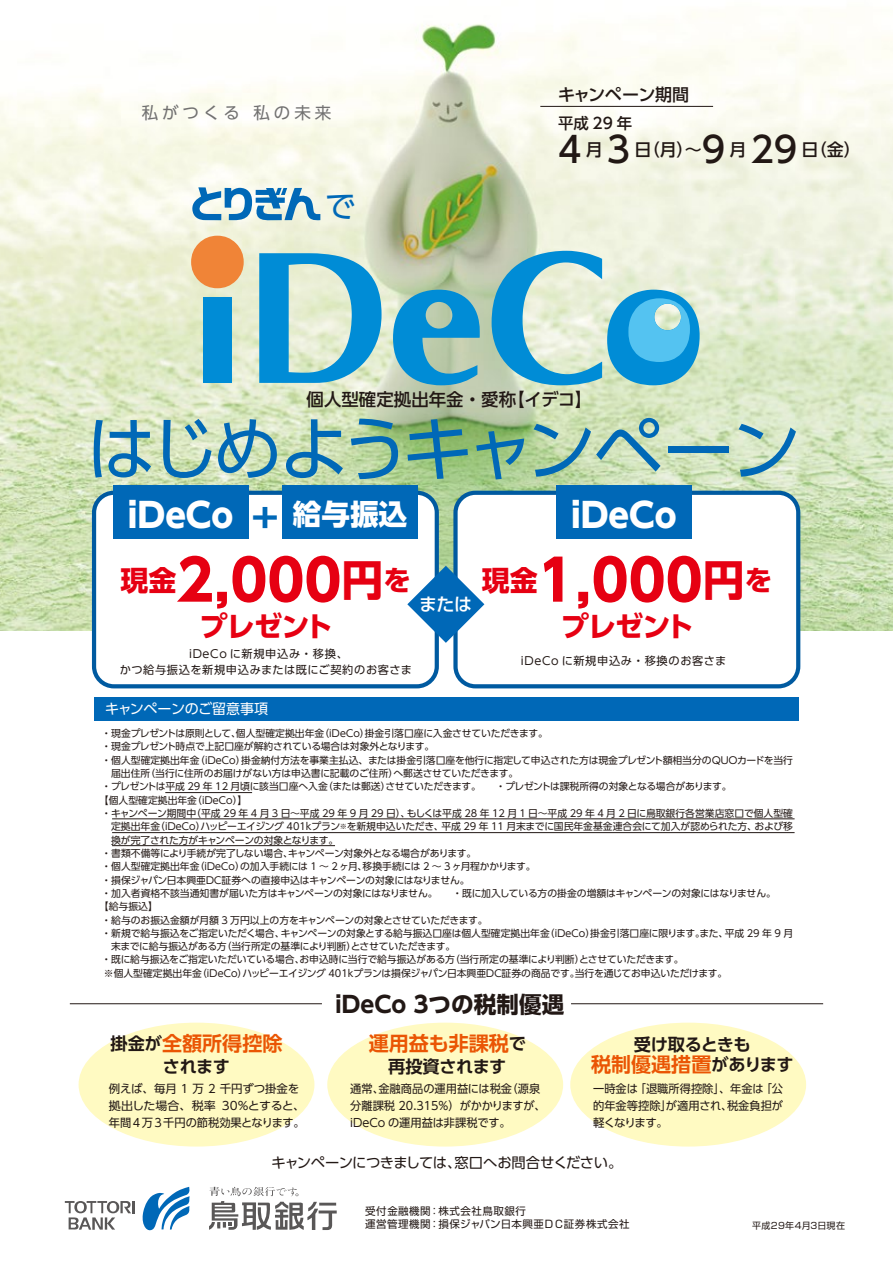
<style>
.page{position:relative;width:893px;height:1263px;background:#fff}
.page>*{position:absolute;margin:0;border:0;box-sizing:border-box;transform-origin:0 0}
.t1{font:69.75px "UD Shin Go Pro";letter-spacing:-.09em;color:#0068b7}
.t2{font:700 56.1px "UD Shin Go Pro";color:#e60012}
.t3{font:800 33.6px "UD Shin Go Pro";color:#fff}
.t4{font:30.9px "UD Shin Go Pro";color:#0068b7}
.t5{font:700 28.05px "UD Shin Go Pro";letter-spacing:-.03em;color:#e60012}
.t6{font:700 22.65px "UD Shin Go Pro";color:#221815}
.t7{font:700 20.1px "UD Shin Go Pro De";color:#ea5504}
.t8{font:500 18px "UD Shin Go Pro";color:#fff}
.t9{font:500 17.4px "UD Shin Go Pro";color:#221815}
.t10{font:700 17.25px "UD Shin Go Pro De";letter-spacing:-.02em;color:#221815}
.t11{font:500 17.1px "UD Shin Go Pro";letter-spacing:-.03em;color:#221815}
.t12{font:16.5px "UD Shin Go Pro";letter-spacing:.24em;color:#727171}
.t13{font:500 15.3px "UD Shin Go Pro";color:#221815}
.t14{font:14.25px "UD Shin Go Pro";letter-spacing:-.035em;color:#221815}
.t15{font:13.95px "UD Shin Go Pro";letter-spacing:-.03em;color:#fff}
.t16{font:11.4px/17.2px "UD Shin Go Pro";color:#221815}
.t17{font:11.25px/15.5px "UD Shin Go Pro";letter-spacing:.06em;color:#221815;text-align:center}
.t18{font:10.5px/13.5px "Shin Go Pro";letter-spacing:.04em;color:#221815}
.t19{font:9.75px "UD Shin Go Pro";letter-spacing:-.015em;color:#221815}
.t20{font:9px "Shin Go Pro";letter-spacing:.025em;color:#221815}
.s1{font-size:35.55px}
.s2{font-size:30.9px;color:#0068b7}
.s3{font-size:28.65px}
.s4{font-size:42px}
.s5{font-size:7.2px}
.s6{font-size:17.25px;color:#221815}
</style>
<div class="page">
<img style="left:0;top:13px;width:893px;height:617px">
<div style="left:94px;top:697px;width:705px;height:24px;background:#0068b7"></div>
<div style="left:94px;top:493px;width:343px;height:193px;background:#fff;border-radius:20px"></div>
<div style="left:92px;top:491px;width:347px;height:197px;border:4px solid #005aa0;border-radius:20px"></div>
<div style="left:455px;top:493px;width:343px;height:193px;background:#fff;border-radius:20px"></div>
<div style="left:453px;top:491px;width:347px;height:197px;border:4px solid #005aa0;border-radius:20px"></div>
<svg style="left:191px;top:236px;width:53px;height:52px;background:#ef9a58"></svg>
<svg style="left:259px;top:253px;width:123px;height:130px;background:#6ebad3"></svg>
<div style="left:203px;top:298px;width:29px;height:85px;background:#008cd6"></div>
<svg style="left:393px;top:290px;width:87px;height:95px;background:#54a8c4"></svg>
<svg style="left:492px;top:251px;width:208px;height:134px;background:#8ac7d6"></svg>
<svg style="left:142px;top:1187px;width:48px;height:43px"></svg>
<svg style="left:65px;top:1201px;width:70px;height:29px"></svg>
<svg style="left:209px;top:1187px;width:128px;height:43px"></svg>
<svg style="left:192px;top:187px;width:128px;height:34px;background:#85b5d2"></svg>
<hr style="left:540px;top:106px;width:173px;height:1px;background:#221815">
<div style="left:113px;top:486px;width:135px;height:53px;background:#0068b7"></div>
<div style="left:556px;top:486px;width:135px;height:53px;background:#0068b7"></div>
<div style="left:282px;top:486px;width:135px;height:53px;background:#0068b7"></div>
<div style="left:79px;top:1023px;width:235px;height:123px;background:#fffac2;border-radius:50%"></div>
<div style="left:327px;top:1023px;width:236px;height:123px;background:#fffac2;border-radius:50%"></div>
<div style="left:570px;top:1023px;width:236px;height:123px;background:#fffac2;border-radius:50%"></div>
<hr style="left:70px;top:1003px;width:252px;height:1px;background:#221815">
<hr style="left:571px;top:1003px;width:252px;height:1px;background:#221815">
<hr style="left:165px;top:792px;width:87px;height:1px;background:#221815">
<hr style="left:112px;top:818px;width:683px;height:1px;background:#221815">
<hr style="left:112px;top:832px;width:683px;height:1px;background:#221815">
<hr style="left:112px;top:845px;width:223px;height:1px;background:#221815">
<svg style="left:407px;top:566px;width:77px;height:77px"></svg>
<h3 class="t12" style="left:142px;top:99px;width:191px">私がつくる 私の未来</h3>
<h3 class="t4" style="left:325px;top:182px;width:32px">で</h3>
<h3 class="t11" style="left:558px;top:80px;width:133px">キャンペーン期間</h3>
<h3 class="t13" style="left:558px;top:110px;width:75px">平成 29 年</h3>
<h3 class="t11" style="left:558px;top:135px;width:304px"><span class="s1">4</span> 月 <span class="s1">3</span> 日（月）～<span class="s1">9</span> 月 <span class="s1">29</span> 日（金）</h3>
<h3 class="t9" style="left:307px;top:386px;width:287px">個人型確定拠出年金・愛称【イデコ】</h3>
<h1 class="t1" style="left:87px;top:393px;width:715px">はじめようキャンペーン</h1>
<h3 class="t3" style="left:128px;top:488px;width:281px">iDeCo <span class="s2">＋</span><span class="s3">給与振込</span></h3>
<h3 class="t3" style="left:571px;top:488px;width:107px">iDeCo</h3>
<h2 class="t2" style="left:121px;top:535px;width:292px"><sup>現金</sup>2,000<span class="s4">円</span><sup>を</sup></h2>
<h3 class="t5" style="left:200px;top:604px;width:135px">プレゼント</h3>
<h3 class="t8" style="left:419px;top:589px;width:54px">または</h3>
<h2 class="t2" style="left:482px;top:535px;width:292px"><sup>現金</sup>1,000<span class="s4">円</span><sup>を</sup></h2>
<h3 class="t5" style="left:561px;top:604px;width:135px">プレゼント</h3>
<p class="t17" style="left:120px;top:646px;width:294px">iDeCo に新規申込み・移換、<br>かつ給与振込を新規申込みまたは既にご契約のお客さま</p>
<p class="t17" style="left:521px;top:653px;width:207px">iDeCo に新規申込み・移換のお客さま</p>
<h3 class="t15" style="left:105px;top:698px;width:165px">キャンペーンのご留意事項</h3>
<p class="t19" style="left:101px;top:725px;width:448px">・現金プレゼントは原則として、個人型確定拠出年金（ｉＤｅＣｏ）掛金引落口座に入金させていただきます。</p>
<p class="t19" style="left:101px;top:739px;width:334px">・現金プレゼント時点で上記口座が解約されている場合は対象外となります。</p>
<p class="t19" style="left:101px;top:752px;width:693px">・個人型確定拠出年金（ｉＤｅＣｏ）掛金納付方法を事業主払込、または掛金引落口座を他行に指定して申込された方は現金プレゼント額相当分のＱＵＯカードを当行</p>
<p class="t19" style="left:111px;top:765px;width:409px">届出住所（当行に住所のお届けがない方は申込書に記載のご住所）へ郵送させていただきます。</p>
<p class="t19" style="left:101px;top:779px;width:632px">・プレゼントは平成 29 年 12 月頃に該当口座へ入金（または郵送）させていただきます。　　・プレゼントは課税所得の対象となる場合があります。</p>
<p class="t19" style="left:99px;top:792px;width:150px">【個人型確定拠出年金（ｉＤｅＣｏ）】</p>
<p class="t19" style="left:101px;top:805px;width:693px">・キャンペーン期間中（平成 29 年 4 月 3 日～平成 29 年 9 月 29 日）、もしくは平成 28 年 12 月 1 日～平成 29 年 4 月 2 日に鳥取銀行各営業店窓口で個人型確</p>
<p class="t19" style="left:111px;top:819px;width:683px">定拠出年金（ｉＤｅＣｏ）ハッピーエイジング 401ｋプラン<span class="s5">※</span>を新規申込いただき、平成 29 年 11 月末までに国民年金基金連合会にて加入が認められた方、および移</p>
<p class="t19" style="left:111px;top:832px;width:229px">換が完了された方がキャンペーンの対象となります。</p>
<p class="t19" style="left:101px;top:845px;width:376px">・書類不備等により手続が完了しない場合、キャンペーン対象外となる場合があります。</p>
<p class="t19" style="left:101px;top:859px;width:436px">・個人型確定拠出年金（ｉＤｅＣｏ）の加入手続には 1 ～ 2ヶ月、移換手続には 2 ～ 3ヶ月程かかります。</p>
<p class="t19" style="left:101px;top:872px;width:370px">・損保ジャパン日本興亜ＤＣ証券への直接申込はキャンペーンの対象にはなりません。</p>
<p class="t19" style="left:101px;top:885px;width:676px">・加入者資格不該当通知書が届いた方はキャンペーンの対象にはなりません。　　・既に加入している方の掛金の増額はキャンペーンの対象にはなりません。</p>
<p class="t19" style="left:99px;top:898px;width:60px">【給与振込】</p>
<p class="t19" style="left:101px;top:912px;width:388px">・給与のお振込金額が月額 3 万円以上の方をキャンペーンの対象とさせていただきます。</p>
<p class="t19" style="left:101px;top:925px;width:693px">・新規で給与振込をご指定いただく場合、キャンペーンの対象とする給与振込口座は個人型確定拠出年金（ｉＤｅＣｏ）掛金引落口座に限ります。また、平成 29 年 9 月</p>
<p class="t19" style="left:111px;top:938px;width:346px">末までに給与振込がある方（当行所定の基準により判断）とさせていただきます。</p>
<p class="t19" style="left:101px;top:952px;width:584px">・既に給与振込をご指定いただいている場合、お申込時に当行で給与振込がある方（当行所定の基準により判断）とさせていただきます。</p>
<p class="t19" style="left:104px;top:965px;width:625px">※個人型確定拠出年金（ｉＤｅＣｏ）ハッピーエイジング 401ｋプランは損保ジャパン日本興亜ＤＣ証券の商品です。当行を通じてお申込いただけます。</p>
<h3 class="t7" style="left:111px;top:1027px;width:173px"><span class="s6">掛金が</span>全額所得控除</h3>
<h3 class="t10" style="left:163px;top:1052px;width:68px">されます</h3>
<h3 class="t6" style="left:335px;top:986px;width:231px">iDeCo ３つの税制優遇</h3>
<h3 class="t7" style="left:369px;top:1027px;width:159px">運用益も非課税<span class="s6">で</span></h3>
<h3 class="t10" style="left:388px;top:1052px;width:120px">再投資されます</h3>
<h3 class="t10" style="left:634px;top:1030px;width:118px">受け取るときも</h3>
<h3 class="t7" style="left:591px;top:1048px;width:204px">税制優遇措置<span class="s6">があります</span></h3>
<p class="t16" style="left:109px;top:1080px;width:198px">例えば、毎月 1 万 2 千円ずつ掛金を拠出した場合、税率 30％とすると、年間4万3千円の節税効果となります。</p>
<p class="t16" style="left:350px;top:1080px;width:197px">通常、金融商品の運用益には税金（源泉分離課税 20.315%）がかかりますが、iDeCo の運用益は非課税です。</p>
<p class="t16" style="left:593px;top:1080px;width:192px;text-align:justify">一時金は「退職所得控除」、年金は「公的年金等控除」が適用され、税金負担が軽くなります。</p>
<h3 class="t14" style="left:272px;top:1151px;width:352px">キャンペーンにつきましては、窓口へお問合せください。</h3>
<p class="t18" style="left:365px;top:1202px;width:266px">受付金融機関：株式会社鳥取銀行<br>運営管理機関：損保ジャパン日本興亜ＤＣ証券株式会社</p>
<p class="t20" style="left:752px;top:1218px;width:94px">平成29年4月3日現在</p>
</div>
